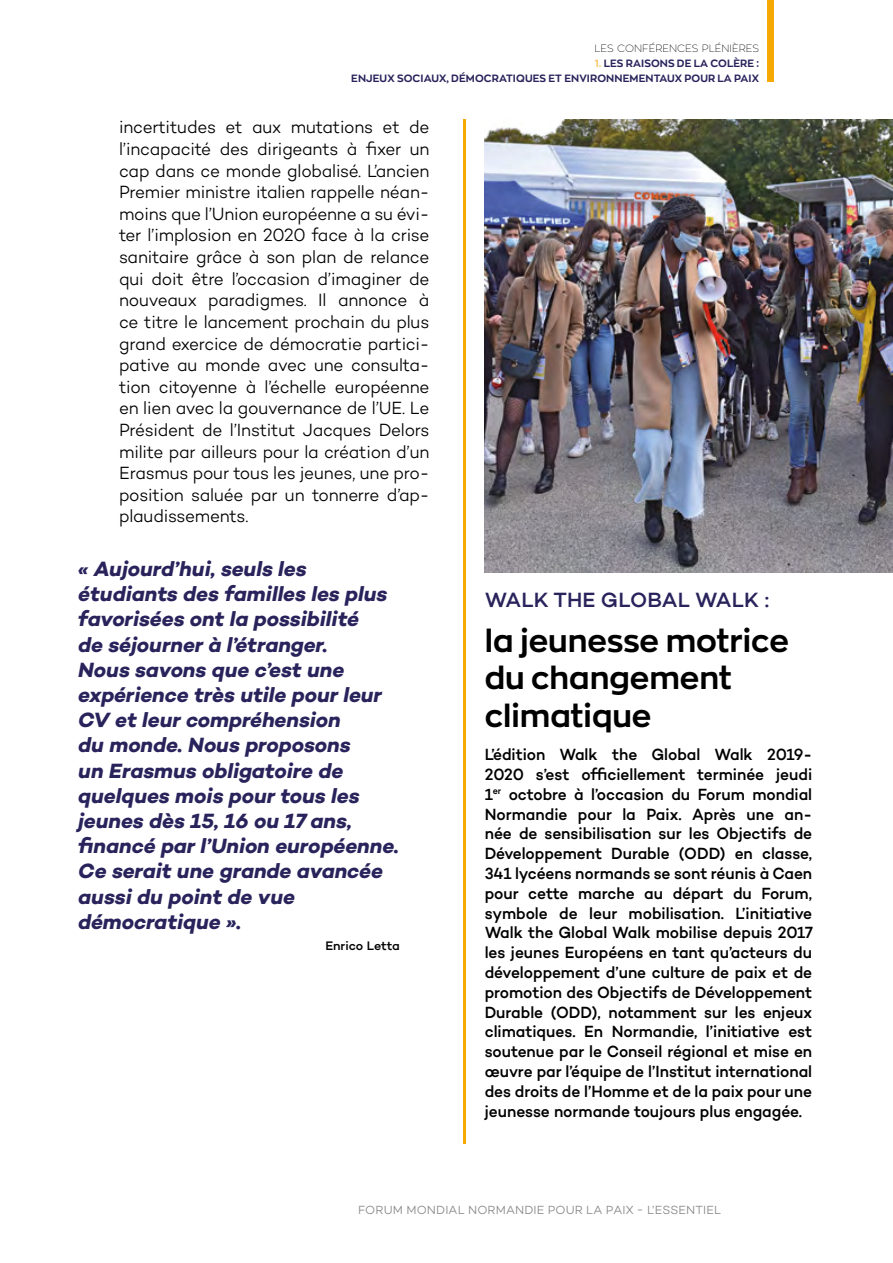
<style>
.page{position:relative;width:893px;height:1263px;background:#fff}
.page>*{position:absolute;margin:0;border:0;box-sizing:border-box;transform-origin:0 0}
.t1{font:700 31.05px/37.2px "Zona Pro";color:#000}
.t2{font:italic 700 21px/25.2px "Campton";color:#29235c}
.t3{font:500 21px "Campton";letter-spacing:.01em;color:#29235c}
.t4{font:300 18px/21.6px "Campton";letter-spacing:-.015em;color:#000;text-align:justify;scale:.95 1}
.t5{font:500 16.5px/19.8px "Campton";letter-spacing:-.005em;color:#000;text-align:justify;scale:.95 1}
.t6{font:500 12.6px "Campton";color:#000}
.t7{font:300 12px "Campton";letter-spacing:.01em;color:#878787}
.t8{font:700 10.5px/15px "Zona Pro";letter-spacing:.01em;color:#29235c;text-align:right}
.t9{font:100 10.5px "Zona Pro";color:#000}
.s1{color:#fac365}
</style>
<div class="page">
<hr style="left:463px;top:119px;width:3px;height:1025px;background:#f6a803">
<img style="left:485px;top:119px;width:408px;height:454px">
<div style="left:767px;top:0;width:7px;height:82px;background:#f6a803"></div>
<p class="t9" style="left:594px;top:41px;width:166px">LES CONFÉRENCES PLÉNIÈRES</p>
<p class="t8" style="left:351px;top:55px;width:409px"><span class="s1">1.</span> LES RAISONS DE LA COLÈRE :<br>ENJEUX SOCIAUX, DÉMOCRATIQUES ET ENVIRONNEMENTAUX POUR LA PAIX</p>
<p class="t4" style="left:119px;top:116px;width:328px">incertitudes et aux mutations et de l’incapacité des dirigeants à fixer un cap dans ce monde globalisé. L’ancien Premier ministre italien rappelle néan&shy;moins que l’Union européenne a su évi&shy;ter l’implosion en 2020 face à la crise sanitaire grâce à son plan de relance qui doit être l’occasion d’imaginer de nouveaux paradigmes. Il annonce à ce titre le lancement prochain du plus grand exercice de démocratie partici&shy;pative au monde avec une consulta&shy;tion citoyenne à l’échelle européenne en lien avec la gouvernance de l’UE. Le Président de l’Institut Jacques Delors milite par ailleurs pour la création d’un Erasmus pour tous les jeunes, une pro&shy;position saluée par un tonnerre d’ap&shy;plaudissements.</p>
<p class="t2" style="left:78px;top:556px;width:322px">« Aujourd’hui, seuls les étudiants des familles les plus favorisées ont la possibilité<br>de séjourner à l’étranger.<br>Nous savons que c’est une expérience très utile pour leur<br>CV et leur compréhension<br>du monde. Nous proposons<br>un Erasmus obligatoire de quelques mois pour tous les jeunes dès 15, 16 ou 17 ans, financé par l’Union européenne.<br>Ce serait une grande avancée aussi du point de vue démocratique ».</p>
<p class="t6" style="left:325px;top:938px;width:76px">Enrico Letta</p>
<p class="t3" style="left:485px;top:586px;width:286px">WALK THE GLOBAL WALK :</p>
<h1 class="t1" style="left:485px;top:622px;width:306px">la jeunesse motrice du changement climatique</h1>
<p class="t5" style="left:485px;top:744px;width:347px">L’édition Walk the Global Walk 2019- 2020 s’est officiellement terminée jeudi 1<sup>er</sup> octobre à l’occasion du Forum mondial Normandie pour la Paix. Après une an&shy;née de sensibilisation sur les Objectifs de Développement Durable (ODD) en classe, 341 lycéens normands se sont réunis à Caen pour cette marche au départ du Forum, symbole de leur mobilisation. L’initiative Walk the Global Walk mobilise depuis 2017 les jeunes Européens en tant qu’acteurs du développement d’une culture de paix et de promotion des Objectifs de Développement Durable (ODD), notamment sur les enjeux climatiques. En Normandie, l’initiative est soutenue par le Conseil régional et mise en œuvre par l’équipe de l’Institut international des droits de l’Homme et de la paix pour une jeunesse normande toujours plus engagée.</p>
<p class="t7" style="left:358px;top:1203px;width:365px">FORUM MONDIAL NORMANDIE POUR LA PAIX - L’ESSENTIEL</p>
</div>
